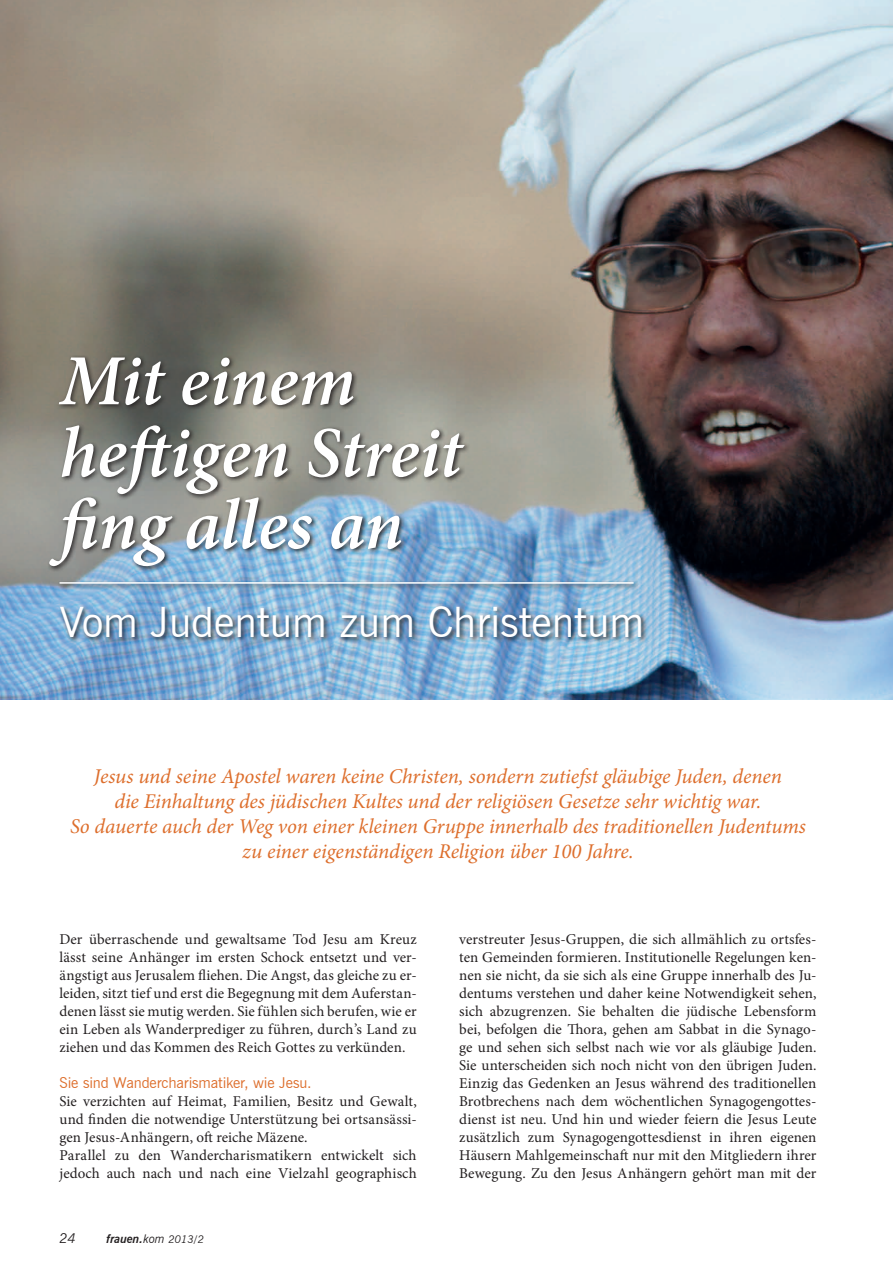
<style>
.page{position:relative;width:893px;height:1263px;background:#fff}
.page>*{position:absolute;margin:0;border:0;box-sizing:border-box;transform-origin:0 0}
.t1{font:italic 600 72px/72px "Minion Pro";letter-spacing:-.005em;color:#fff}
.t2{font:42px "News Gothic BT";color:#fff}
.t3{font:italic 21px/25.2px "Minion Pro";letter-spacing:-.005em;color:#dd6e2c;text-align:center}
.t4{font:15px/18px "Minion Pro";color:#231f20;text-align:justify}
.t5{font:15px "News Gothic BT";letter-spacing:-.01em;color:#dd6e2c}
.t6{font:italic 13.5px "News Gothic BT";color:#231f20}
.t7{font:italic 700 12px "News Gothic BT";color:#231f20}
.s1{font-weight:400}
.s2{font-weight:400;font-size:10.5px}
</style>
<div class="page">
<img style="left:0;top:0;width:893px;height:699px">
<div style="left:47px;top:355px;width:601px;height:288px;background:#231f20;opacity:.9"></div>
<hr style="left:60px;top:582px;width:574px;height:2px;background:#fff">
<h1 class="t1" style="left:60px;top:344px;width:404px">Mit einem heftigen Streit fing alles an</h1>
<h2 class="t2" style="left:60px;top:597px;width:586px">Vom Judentum zum Christentum</h2>
<p class="t3" style="left:70px;top:763px;width:737px">Jesus und seine Apostel waren keine Christen, sondern zutiefst gläubige Juden, denen<br>die Einhaltung des jüdischen Kultes und der religiösen Gesetze sehr wichtig war.<br>So dauerte auch der Weg von einer kleinen Gruppe innerhalb des traditionellen Judentums zu einer eigenständigen Religion über 100 Jahre.</p>
<p class="t4" style="left:60px;top:930px;width:359px">Der überraschende und gewaltsame Tod Jesu am Kreuz lässt seine Anhänger im ersten Schock entsetzt und ver&shy;ängstigt aus Jerusalem fliehen. Die Angst, das gleiche zu er&shy;leiden, sitzt tief und erst die Begegnung mit dem Auferstan&shy;denen lässt sie mutig werden. Sie fühlen sich berufen, wie er ein Leben als Wanderprediger zu führen, durch’s Land zu ziehen und das Kommen des Reich Gottes zu verkünden.</p>
<p class="t5" style="left:60px;top:1074px;width:254px">Sie sind Wandercharismatiker, wie Jesu.</p>
<p class="t4" style="left:60px;top:1092px;width:359px;text-align:left">Sie verzichten auf Heimat, Familien, Besitz und Gewalt, und finden die notwendige Unterstützung bei ortsansässi&shy;gen Jesus-Anhängern, oft reiche Mäzene.<br>Parallel zu den Wandercharismatikern entwickelt sich jedoch auch nach und nach eine Vielzahl geographisch</p>
<p class="t6" style="left:60px;top:1230px;width:18px">24</p>
<p class="t7" style="left:107px;top:1232px;width:99px">frauen.<span class="s1">kom</span> <span class="s2">2013/2</span></p>
<p class="t4" style="left:459px;top:930px;width:359px">verstreuter Jesus-Gruppen, die sich allmählich zu ortsfes&shy;ten Gemeinden formieren. Institutionelle Regelungen ken&shy;nen sie nicht, da sie sich als eine Gruppe innerhalb des Ju&shy;dentums verstehen und daher keine Notwendigkeit sehen, sich abzugrenzen. Sie behalten die jüdische Lebensform bei, befolgen die Thora, gehen am Sabbat in die Synago&shy;ge und sehen sich selbst nach wie vor als gläubige Juden.<br>Sie unterscheiden sich noch nicht von den übrigen Juden.<br>Einzig das Gedenken an Jesus während des traditionellen Brotbrechens nach dem wöchentlichen Synagogengottes&shy;dienst ist neu. Und hin und wieder feiern die Jesus Leute zusätzlich zum Synagogengottesdienst in ihren eigenen Häusern Mahlgemeinschaft nur mit den Mitgliedern ihrer Bewegung. Zu den Jesus Anhängern gehört man mit der</p>
</div>
